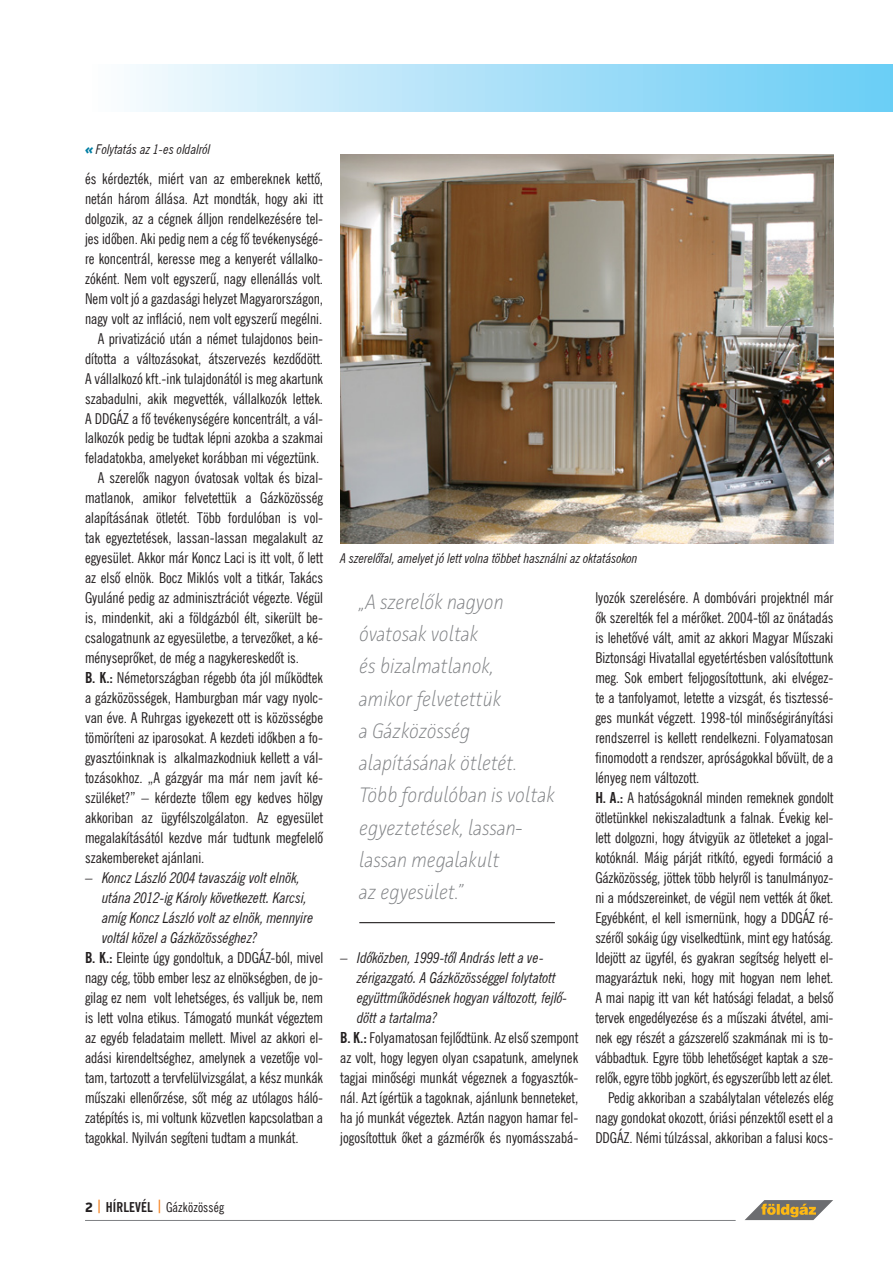
<style>
.page{position:relative;width:893px;height:1263px;background:#fff}
.page>*{position:absolute;margin:0;border:0;box-sizing:border-box;transform-origin:0 0}
.t1{font:italic 200 21px/32.2px "Facit";color:#808285;scale:.92 1}
.t2{font:15px/20px "News Gothic Condensed";color:#231f20;text-align:justify}
.t3{font:italic condensed 15px/20px "News Gothic";color:#231f20}
.t4{font:italic condensed 13.5px "News Gothic";color:#231f20}
.t5{font:13.5px "News Gothic Condensed";letter-spacing:.01em;color:#231f20}
.s1{font-family:"Facit";font-weight:700;font-stretch:normal;color:#007ea4}
.s2{font-family:"News Gothic";font-weight:700;font-stretch:condensed}
.s3{font-family:"Facit";font-weight:700}
.s4{font-family:"News Gothic";font-weight:700;font-stretch:condensed;color:#f58220}
</style>
<div class="page">
<hr style="left:85px;top:1220px;width:651px;height:1px;background:#808285">
<svg style="left:745px;top:1200px;width:88px;height:20px"></svg>
<hr style="left:359px;top:922px;width:196px;height:1px;background:#231f20">
<img style="left:340px;top:154px;width:493px;height:389px">
<div style="left:85px;top:64px;width:808px;height:47px;background:linear-gradient(to right,#fafbfd,#66cbf5)"></div>
<p class="t4" style="left:85px;top:141px;width:127px"><span class="s1">«</span> Folytatás az 1-es oldalról</p>
<p class="t2" style="left:85px;top:168px;width:240px">és kérdezték, miért van az embereknek kettô,</p>
<p class="t2" style="left:85px;top:188px;width:240px">netán három állása. Azt mondták, hogy aki itt</p>
<p class="t2" style="left:85px;top:208px;width:240px">dolgozik, az a cégnek álljon rendelkezésére tel-</p>
<p class="t2" style="left:85px;top:228px;width:240px">jes idôben. Aki pedig nem a cég fô tevékenységé-</p>
<p class="t2" style="left:85px;top:248px;width:240px">re koncentrál, keresse meg a kenyerét vállalko-</p>
<p class="t2" style="left:85px;top:268px;width:240px">zóként. Nem volt egyszerû, nagy ellenállás volt.</p>
<p class="t2" style="left:85px;top:288px;width:240px">Nem volt jó a gazdasági helyzet Magyarországon,</p>
<p class="t2" style="left:85px;top:308px;width:239px">nagy volt az infláció, nem volt egyszerû megélni.</p>
<p class="t2" style="left:98px;top:328px;width:227px">A privatizáció után a német tulajdonos bein-</p>
<p class="t2" style="left:85px;top:348px;width:240px">dította a változásokat, átszervezés kezdôdött.</p>
<p class="t2" style="left:85px;top:368px;width:240px">A vállalkozó kft.-ink tulajdonától is meg akartunk</p>
<p class="t2" style="left:85px;top:388px;width:240px">szabadulni, akik megvették, vállalkozók lettek.</p>
<p class="t2" style="left:85px;top:408px;width:240px">A DDGÁZ a fô tevékenységére koncentrált, a vál-</p>
<p class="t2" style="left:85px;top:428px;width:240px">lalkozók pedig be tudtak lépni azokba a szakmai</p>
<p class="t2" style="left:85px;top:448px;width:236px">feladatokba, amelyeket korábban mi végeztünk.</p>
<p class="t2" style="left:98px;top:468px;width:227px">A szerelôk nagyon óvatosak voltak és bizal-</p>
<p class="t2" style="left:85px;top:488px;width:240px">matlanok, amikor felvetettük a Gázközösség</p>
<p class="t2" style="left:85px;top:508px;width:240px">alapításának ötletét. Több fordulóban is vol-</p>
<p class="t2" style="left:85px;top:528px;width:240px">tak egyeztetések, lassan-lassan megalakult az</p>
<p class="t2" style="left:85px;top:548px;width:240px">egyesület. Akkor már Koncz Laci is itt volt, ô lett</p>
<p class="t2" style="left:85px;top:568px;width:240px">az elsô elnök. Bocz Miklós volt a titkár, Takács</p>
<p class="t2" style="left:85px;top:588px;width:240px">Gyuláné pedig az adminisztrációt végezte. Végül</p>
<p class="t2" style="left:85px;top:608px;width:240px">is, mindenkit, aki a földgázból élt, sikerült be-</p>
<p class="t2" style="left:85px;top:628px;width:240px">csalogatnunk az egyesületbe, a tervezôket, a ké-</p>
<p class="t2" style="left:85px;top:648px;width:215px">ményseprôket, de még a nagykereskedôt is.</p>
<p class="t2" style="left:85px;top:668px;width:240px"><span class="s2">B. K.:</span> Németországban régebb óta jól mûködtek</p>
<p class="t2" style="left:85px;top:688px;width:240px">a gázközösségek, Hamburgban már vagy nyolc-</p>
<p class="t2" style="left:85px;top:708px;width:240px">van éve. A Ruhrgas igyekezett ott is közösségbe</p>
<p class="t2" style="left:85px;top:728px;width:240px">tömöríteni az iparosokat. A kezdeti idôkben a fo-</p>
<p class="t2" style="left:85px;top:748px;width:240px">gyasztóinknak is alkalmazkodniuk kellett a vál-</p>
<p class="t2" style="left:85px;top:768px;width:240px">tozásokhoz. „A gázgyár ma már nem javít ké-</p>
<p class="t2" style="left:85px;top:788px;width:240px">szüléket?” – kérdezte tôlem egy kedves hölgy</p>
<p class="t2" style="left:85px;top:808px;width:240px">akkoriban az ügyfélszolgálaton. Az egyesület</p>
<p class="t2" style="left:85px;top:828px;width:240px">megalakításától kezdve már tudtunk megfelelô</p>
<p class="t2" style="left:85px;top:848px;width:121px">szakembereket ajánlani.</p>
<p class="t3" style="left:102px;top:868px;width:213px;text-indent:-17px">– Koncz László 2004 tavaszáig volt elnök, utána 2012-ig Károly következett. Karcsi, amíg Koncz László volt az elnök, mennyire voltál közel a Gázközösséghez?</p>
<p class="t2" style="left:85px;top:947px;width:240px"><span class="s2">B. K.:</span> Eleinte úgy gondoltuk, a DDGÁZ-ból, mivel nagy cég, több ember lesz az elnökségben, de jo&shy;gilag ez nem volt lehetséges, és valljuk be, nem is lett volna etikus. Támogató munkát végeztem az egyéb feladataim mellett. Mivel az akkori el&shy;adási kirendeltséghez, amelynek a vezetôje vol&shy;tam, tartozott a tervfelülvizsgálat, a kész munkák mûszaki ellenôrzése, sôt még az utólagos háló&shy;zatépítés is, mi voltunk közvetlen kapcsolatban a tagokkal. Nyilván segíteni tudtam a munkát.</p>
<p class="t3" style="left:357px;top:947px;width:212px;text-indent:-17px">– Idôközben, 1999-tôl András lett a ve&shy;zérigazgató. A Gázközösséggel folytatott együttmûködésnek hogyan változott, fejlô&shy;dött a tartalma?</p>
<p class="t4" style="left:340px;top:550px;width:299px">A szerelôfal, amelyet jó lett volna többet használni az oktatásokon</p>
<p class="t2" style="left:595px;top:588px;width:240px">lyozók szerelésére. A dombóvári projektnél már</p>
<p class="t2" style="left:595px;top:608px;width:240px">ôk szerelték fel a mérôket. 2004-tôl az önátadás</p>
<p class="t2" style="left:595px;top:628px;width:240px">is lehetôvé vált, amit az akkori Magyar Mûszaki</p>
<p class="t2" style="left:595px;top:648px;width:240px">Biztonsági Hivatallal egyetértésben valósítottunk</p>
<p class="t2" style="left:595px;top:668px;width:240px">meg. Sok embert feljogosítottunk, aki elvégez-</p>
<p class="t2" style="left:595px;top:688px;width:240px">te a tanfolyamot, letette a vizsgát, és tisztessé-</p>
<p class="t2" style="left:595px;top:708px;width:240px">ges munkát végzett. 1998-tól minôségirányítási</p>
<p class="t2" style="left:595px;top:728px;width:240px">rendszerrel is kellett rendelkezni. Folyamatosan</p>
<p class="t2" style="left:595px;top:748px;width:240px">finomodott a rendszer, apróságokkal bôvült, de a</p>
<p class="t2" style="left:595px;top:768px;width:106px">lényeg nem változott.</p>
<p class="t2" style="left:595px;top:787px;width:240px"><span class="s2">H. A.:</span> A hatóságoknál minden remeknek gondolt</p>
<p class="t2" style="left:595px;top:807px;width:240px">ötletünkkel nekiszaladtunk a falnak. Évekig kel-</p>
<p class="t2" style="left:595px;top:827px;width:240px">lett dolgozni, hogy átvigyük az ötleteket a jogal-</p>
<p class="t2" style="left:595px;top:847px;width:240px">kotóknál. Máig párját ritkító, egyedi formáció a</p>
<p class="t2" style="left:595px;top:867px;width:240px">Gázközösség, jöttek több helyrôl is tanulmányoz-</p>
<p class="t2" style="left:595px;top:887px;width:240px">ni a módszereinket, de végül nem vették át ôket.</p>
<p class="t2" style="left:595px;top:907px;width:240px">Egyébként, el kell ismernünk, hogy a DDGÁZ ré-</p>
<p class="t2" style="left:595px;top:927px;width:240px">szérôl sokáig úgy viselkedtünk, mint egy hatóság.</p>
<p class="t2" style="left:595px;top:947px;width:240px">Idejött az ügyfél, és gyakran segítség helyett el-</p>
<p class="t2" style="left:595px;top:967px;width:240px">magyaráztuk neki, hogy mit hogyan nem lehet.</p>
<p class="t2" style="left:595px;top:987px;width:240px">A mai napig itt van két hatósági feladat, a belsô</p>
<p class="t2" style="left:595px;top:1007px;width:240px">tervek engedélyezése és a mûszaki átvétel, ami-</p>
<p class="t2" style="left:595px;top:1027px;width:240px">nek egy részét a gázszerelô szakmának mi is to-</p>
<p class="t2" style="left:595px;top:1047px;width:240px">vábbadtuk. Egyre több lehetôséget kaptak a sze-</p>
<p class="t2" style="left:595px;top:1067px;width:240px">relôk, egyre több jogkört, és egyszerûbb lett az élet.</p>
<p class="t2" style="left:608px;top:1087px;width:227px">Pedig akkoriban a szabálytalan vételezés elég</p>
<p class="t2" style="left:595px;top:1107px;width:240px">nagy gondokat okozott, óriási pénzektôl esett el a</p>
<p class="t2" style="left:595px;top:1127px;width:240px">DDGÁZ. Némi túlzással, akkoriban a falusi kocs-</p>
<h1 class="t1" style="left:359px;top:585px;width:214px">„A szerelők nagyon óvatosak voltak<br>és bizalmatlanok,<br>amikor felvetettük<br>a Gázközösség alapításának ötletét.<br>Több fordulóban is voltak egyeztetések, lassan&shy;lassan megalakult<br>az egyesület.”</h1>
<p class="t2" style="left:340px;top:1027px;width:240px"><span class="s2">B. K.:</span> Folyamatosan fejlôdtünk. Az elsô szempont az volt, hogy legyen olyan csapatunk, amelynek tagjai minôségi munkát végeznek a fogyasztók&shy;nál. Azt ígértük a tagoknak, ajánlunk benneteket, ha jó munkát végeztek. Aztán nagyon hamar fel&shy;jogosítottuk ôket a gázmérôk és nyomásszabá-</p>
<p class="t5" style="left:85px;top:1199px;width:140px"><span class="s3">2</span> <span class="s4">|</span> <span class="s2">HÍRLEVÉL</span> <span class="s4">|</span> Gázközösség</p>
</div>
